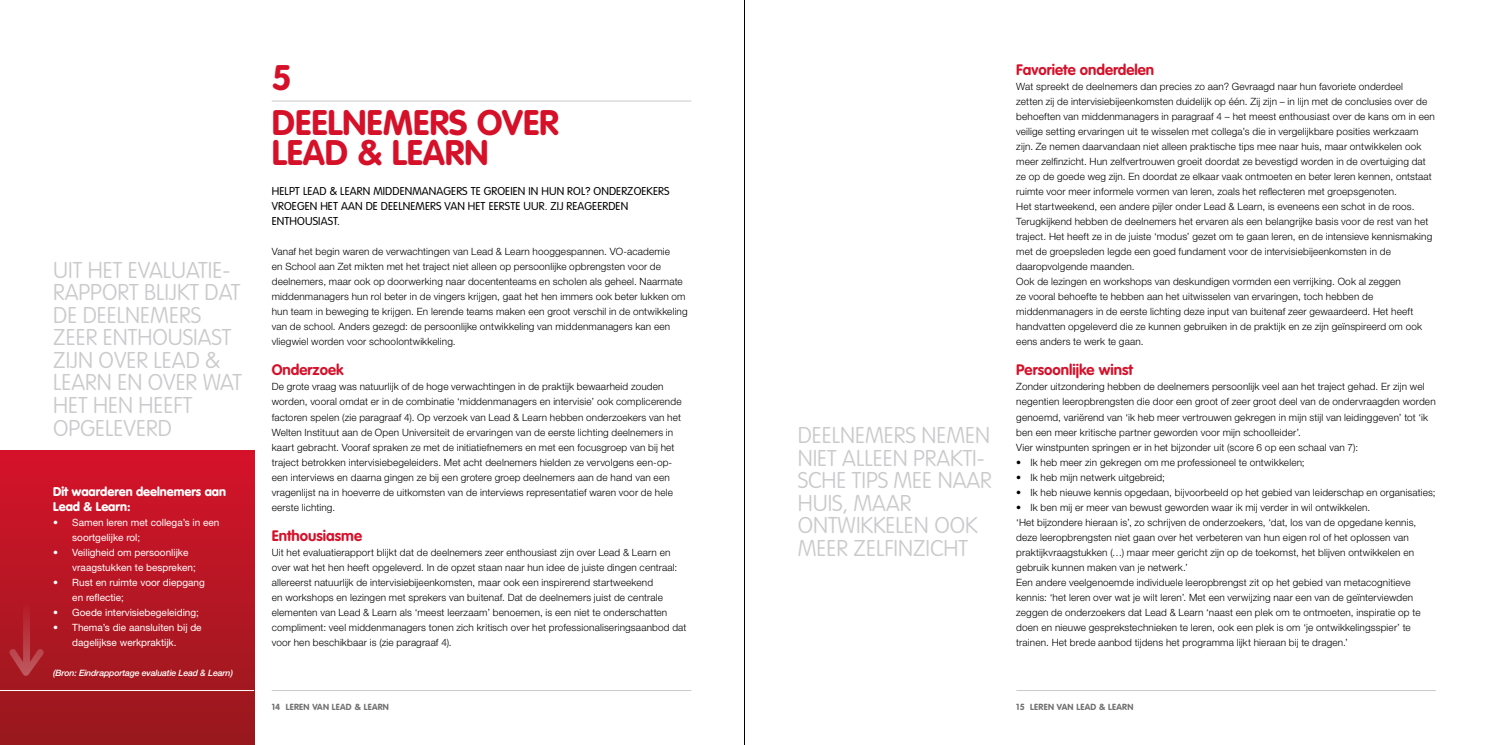
<style>
.page{position:relative;width:1489px;height:745px;background:#fff}
.page>*{position:absolute;margin:0;border:0;box-sizing:border-box;transform-origin:0 0}
.t1{font:700 35px/45px "VAG Rounded";color:#d5112a}
.t2{font:100 22.5px/22.5px "VAG Rounded";color:#cacacc}
.t3{font:700 15px "VAG Rounded";color:#d5112a}
.t4{font:900 12.5px/15px "VAG Rounded";color:#fff}
.t5{font:300 11.25px/15px "VAG Rounded";letter-spacing:.01em;color:#000}
.t6{font:300 10px/15px "Helvetica Neue";letter-spacing:.015em;color:#000}
.t7{font:10px/15px "Helvetica Neue";color:#fff}
.t8{font:700 8.75px "VAG Rounded";letter-spacing:.03em;color:#706f6f}
.t9{font:italic 500 8.75px "Helvetica Neue";letter-spacing:-.02em;color:#fff}
</style>
<div class="page">
<hr style="left:272px;top:689px;width:419px;height:1px;background:#cacacc">
<hr style="left:1016px;top:689px;width:419px;height:1px;background:#cacacc">
<div style="left:0;top:450px;width:254px;height:294px;background:linear-gradient(to bottom,#d41129,#991e21)"></div>
<hr style="left:272px;top:101px;width:419px;height:1px;background:#cacacc">
<svg style="left:9px;top:600px;width:35px;height:75px;background:#b0232d"></svg>
<hr style="left:0;top:689px;width:254px;height:1px;background:#fff">
<hr style="left:744px;top:0;width:1px;height:744px;background:#000">
<h2 class="t2" style="left:53px;top:258px;width:190px">UIT HET EVALUATIE-<br>RAPPORT BLIJKT DAT<br>DE DEELNEMERS<br>ZEER ENTHOUSIAST<br>ZIJN OVER LEAD &amp;<br>LEARN EN OVER WAT<br>HET HEN HEEFT<br>OPGELEVERD</h2>
<p class="t4" style="left:53px;top:483px;width:174px">Dit waarderen deelnemers aan<br>Lead &amp; Learn:</p>
<p class="t7" style="left:72px;top:514px;width:149px;text-indent:-19px">• Samen leren met collega’s in een soortgelijke rol;</p>
<p class="t7" style="left:72px;top:544px;width:125px;text-indent:-19px">• Veiligheid om persoonlijke vraagstukken te bespreken;</p>
<p class="t7" style="left:72px;top:574px;width:134px;text-indent:-19px">• Rust en ruimte voor diepgang en reflectie;</p>
<p class="t7" style="left:53px;top:604px;width:147px">• Goede intervisiebegeleiding;</p>
<p class="t7" style="left:53px;top:619px;width:150px;text-align:center">• Thema’s die aansluiten bij de dagelijkse werkpraktijk.</p>
<p class="t9" style="left:53px;top:667px;width:181px">(Bron: Eindrapportage evaluatie Lead &amp; Learn)</p>
<h1 class="t1" style="left:272px;top:55px;width:288px">5<br>DEELNEMERS OVER</h1>
<h1 class="t1" style="left:272px;top:130px;width:218px">LEAD &amp; LEARN</h1>
<p class="t5" style="left:272px;top:184px;width:399px">HELPT LEAD &amp; LEARN MIDDENMANAGERS TE GROEIEN IN HUN ROL? ONDERZOEKERS<br>VROEGEN HET AAN DE DEELNEMERS VAN HET EERSTE UUR. ZIJ REAGEERDEN<br>ENTHOUSIAST.</p>
<p class="t6" style="left:272px;top:244px;width:417px">Vanaf het begin waren de verwachtingen van Lead &amp; Learn hooggespannen. VO-academie<br>en School aan Zet mikten met het traject niet alleen op persoonlijke opbrengsten voor de deelnemers, maar ook op doorwerking naar docententeams en scholen als geheel. Naarmate middenmanagers hun rol beter in de vingers krijgen, gaat het hen immers ook beter lukken om hun team in beweging te krijgen. En lerende teams maken een groot verschil in de ontwikkeling van de school. Anders gezegd: de persoonlijke ontwikkeling van middenmanagers kan een vliegwiel worden voor schoolontwikkeling.</p>
<h3 class="t3" style="left:272px;top:361px;width:73px">Onderzoek</h3>
<p class="t6" style="left:272px;top:379px;width:411px">De grote vraag was natuurlijk of de hoge verwachtingen in de praktijk bewaarheid zouden worden, vooral omdat er in de combinatie ‘middenmanagers en intervisie’ ook complicerende factoren spelen (zie paragraaf 4). Op verzoek van Lead &amp; Learn hebben onderzoekers van het Welten Instituut aan de Open Universiteit de ervaringen van de eerste lichting deelnemers in kaart gebracht. Vooraf spraken ze met de initiatiefnemers en met een focusgroep van bij het traject betrokken intervisiebegeleiders. Met acht deelnemers hielden ze vervolgens een-op&shy;een interviews en daarna gingen ze bij een grotere groep deelnemers aan de hand van een vragenlijst na in hoeverre de uitkomsten van de interviews representatief waren voor de hele eerste lichting.</p>
<h3 class="t3" style="left:272px;top:526px;width:92px">Enthousiasme</h3>
<p class="t6" style="left:272px;top:544px;width:416px">Uit het evaluatierapport blijkt dat de deelnemers zeer enthousiast zijn over Lead &amp; Learn en over wat het hen heeft opgeleverd. In de opzet staan naar hun idee de juiste dingen centraal: allereerst natuurlijk de intervisiebijeenkomsten, maar ook een inspirerend startweekend<br>en workshops en lezingen met sprekers van buitenaf. Dat de deelnemers juist de centrale elementen van Lead &amp; Learn als ‘meest leerzaam’ benoemen, is een niet te onderschatten compliment: veel middenmanagers tonen zich kritisch over het professionaliseringsaanbod dat voor hen beschikbaar is (zie paragraaf 4).</p>
<h2 class="t2" style="left:797px;top:423px;width:196px">DEELNEMERS NEMEN<br>NIET ALLEEN PRAKTI-<br>SCHE TIPS MEE NAAR<br>HUIS, MAAR<br>ONTWIKKELEN OOK<br>MEER ZELFINZICHT</h2>
<h3 class="t3" style="left:1016px;top:61px;width:139px">Favoriete onderdelen</h3>
<p class="t6" style="left:1016px;top:79px;width:420px">Wat spreekt de deelnemers dan precies zo aan? Gevraagd naar hun favoriete onderdeel<br>zetten zij de intervisiebijeenkomsten duidelijk op één. Zij zijn – in lijn met de conclusies over de behoeften van middenmanagers in paragraaf 4 – het meest enthousiast over de kans om in een veilige setting ervaringen uit te wisselen met collega’s die in vergelijkbare posities werkzaam zijn. Ze nemen daarvandaan niet alleen praktische tips mee naar huis, maar ontwikkelen ook meer zelfinzicht. Hun zelfvertrouwen groeit doordat ze bevestigd worden in de overtuiging dat ze op de goede weg zijn. En doordat ze elkaar vaak ontmoeten en beter leren kennen, ontstaat ruimte voor meer informele vormen van leren, zoals het reflecteren met groepsgenoten.<br>Het startweekend, een andere pijler onder Lead &amp; Learn, is eveneens een schot in de roos.<br>Terugkijkend hebben de deelnemers het ervaren als een belangrijke basis voor de rest van het traject. Het heeft ze in de juiste ‘modus’ gezet om te gaan leren, en de intensieve kennismaking met de groepsleden legde een goed fundament voor de intervisiebijeenkomsten in de daaropvolgende maanden.<br>Ook de lezingen en workshops van deskundigen vormden een verrijking. Ook al zeggen<br>ze vooral behoefte te hebben aan het uitwisselen van ervaringen, toch hebben de middenmanagers in de eerste lichting deze input van buitenaf zeer gewaardeerd. Het heeft handvatten opgeleverd die ze kunnen gebruiken in de praktijk en ze zijn geïnspireerd om ook eens anders te werk te gaan.</p>
<h3 class="t3" style="left:1016px;top:361px;width:118px">Persoonlijke winst</h3>
<p class="t6" style="left:1016px;top:379px;width:421px">Zonder uitzondering hebben de deelnemers persoonlijk veel aan het traject gehad. Er zijn wel negentien leeropbrengsten die door een groot of zeer groot deel van de ondervraagden worden genoemd, variërend van ‘ik heb meer vertrouwen gekregen in mijn stijl van leidinggeven’ tot ‘ik ben een meer kritische partner geworden voor mijn schoolleider’.<br>Vier winstpunten springen er in het bijzonder uit (score 6 op een schaal van 7):</p>
<p class="t6" style="left:1016px;top:454px;width:290px">• Ik heb meer zin gekregen om me professioneel te ontwikkelen;</p>
<p class="t6" style="left:1016px;top:469px;width:150px">• Ik heb mijn netwerk uitgebreid;</p>
<p class="t6" style="left:1016px;top:484px;width:421px">• Ik heb nieuwe kennis opgedaan, bijvoorbeeld op het gebied van leiderschap en organisaties;</p>
<p class="t6" style="left:1016px;top:499px;width:406px">• Ik ben mij er meer van bewust geworden waar ik mij verder in wil ontwikkelen.<br>‘Het bijzondere hieraan is’, zo schrijven de onderzoekers, ‘dat, los van de opgedane kennis, deze leeropbrengsten niet gaan over het verbeteren van hun eigen rol of het oplossen van praktijkvraagstukken (…) maar meer gericht zijn op de toekomst, het blijven ontwikkelen en gebruik kunnen maken van je netwerk.’<br>Een andere veelgenoemde individuele leeropbrengst zit op het gebied van metacognitieve kennis: ‘het leren over wat je wilt leren’. Met een verwijzing naar een van de geïnterviewden zeggen de onderzoekers dat Lead &amp; Learn ‘naast een plek om te ontmoeten, inspiratie op te doen en nieuwe gesprekstechnieken te leren, ook een plek is om ‘je ontwikkelingsspier’ te trainen. Het brede aanbod tijdens het programma lijkt hieraan bij te dragen.’</p>
<p class="t8" style="left:272px;top:701px;width:119px">14 LEREN VAN LEAD &amp; LEARN</p>
<p class="t8" style="left:1016px;top:701px;width:119px">15 LEREN VAN LEAD &amp; LEARN</p>
</div>
